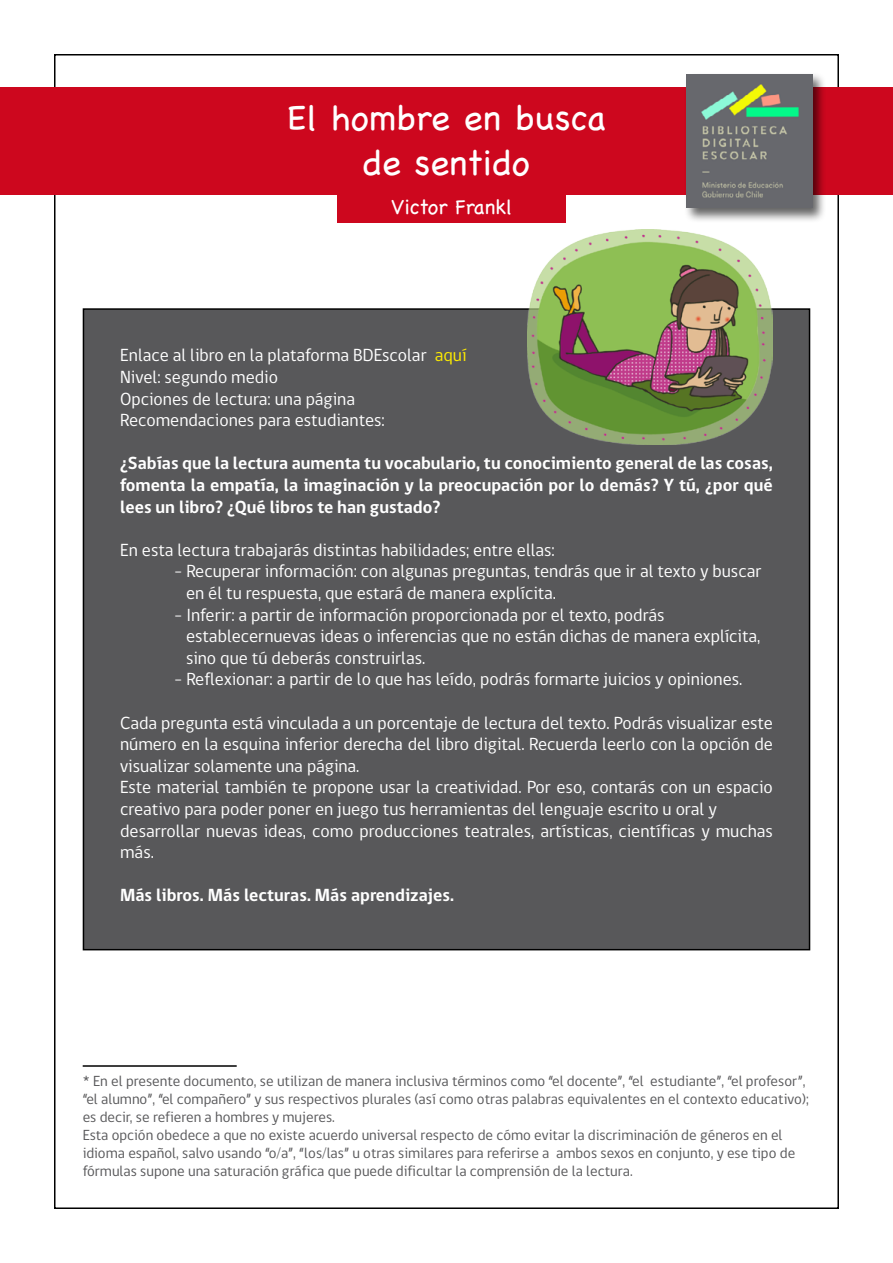
<style>
.page{position:relative;width:893px;height:1263px;background:#fff}
.page>*{position:absolute;margin:0;border:0;box-sizing:border-box;transform-origin:0 0}
.t1{font:36px/45px "Chalkboard";color:#fff;text-align:center}
.t2{font:21px "Chalkboard";letter-spacing:-.025em;color:#fff}
.t3{font:18px/21.6px "gob CL";color:#fff}
.t4{font:700 18px/21.6px "gob CL";color:#fff;text-align:justify}
.t5{font:15px/18px "gob CL";color:#58585a}
.s1{color:#ffed00}
</style>
<div class="page">
<div style="left:83px;top:308px;width:727px;height:642px;background:#58585a;border:2px solid #000"></div>
<div style="left:0;top:88px;width:893px;height:107px;background:#cd071e"></div>
<div style="left:684px;top:72px;width:143px;height:150px;background:#000;opacity:.61"></div>
<img style="left:687px;top:74px;width:125px;height:134px">
<div style="left:337px;top:194px;width:229px;height:29px;background:#cd071e"></div>
<hr style="left:83px;top:1065px;width:154px;height:2px;background:#000">
<img style="left:528px;top:230px;width:245px;height:215px">
<h1 class="t1" style="left:287px;top:95px;width:320px">El hombre en busca de sentido</h1>
<p class="t2" style="left:391px;top:195px;width:123px">Victor Frankl</p>
<p class="t3" style="left:120px;top:345px;width:348px">Enlace al libro en la plataforma BDEscolar <span class="s1">aquí </span>Nivel: segundo medio<br>Opciones de lectura: una página Recomendaciones para estudiantes:</p>
<p class="t4" style="left:120px;top:453px;width:654px">¿Sabías que la lectura aumenta tu vocabulario, tu conocimiento general de las cosas, fomenta la empatía, la imaginación y la preocupación por lo demás? Y tú, ¿por qué lees un libro? ¿Qué libros te han gustado?</p>
<p class="t3" style="left:120px;top:539px;width:436px">En esta lectura trabajarás distintas habilidades; entre ellas:</p>
<p class="t3" style="left:186px;top:561px;width:577px;text-indent:-12px">- Recuperar información: con algunas preguntas, tendrás que ir al texto y buscar en él tu respuesta, que estará de manera explícita.</p>
<p class="t3" style="left:186px;top:604px;width:576px;text-indent:-12px">- Inferir: a partir de información proporcionada por el texto, podrás establecernuevas ideas o inferencias que no están dichas de manera explícita, sino que tú deberás construirlas.</p>
<p class="t3" style="left:174px;top:669px;width:570px">- Reflexionar: a partir de lo que has leído, podrás formarte juicios y opiniones.</p>
<p class="t3" style="left:120px;top:712px;width:654px">Cada pregunta está vinculada a un porcentaje de lectura del texto. Podrás visualizar este número en la esquina inferior derecha del libro digital. Recuerda leerlo con la opción de visualizar solamente una página.<br>Este material también te propone usar la creatividad. Por eso, contarás con un espacio creativo para poder poner en juego tus herramientas del lenguaje escrito u oral y desarrollar nuevas ideas, como producciones teatrales, artísticas, científicas y muchas más.</p>
<p class="t4" style="left:120px;top:885px;width:335px">Más libros. Más lecturas. Más aprendizajes.</p>
<p class="t5" style="left:83px;top:1072px;width:727px">* En el presente documento, se utilizan de manera inclusiva términos como “el docente”, “el estudiante”, “el profesor”, “el alumno”, “el compañero” y sus respectivos plurales (así como otras palabras equivalentes en el contexto educativo); es decir, se refieren a hombres y mujeres.<br>Esta opción obedece a que no existe acuerdo universal respecto de cómo evitar la discriminación de géneros en el idioma español, salvo usando “o/a”, “los/las” u otras similares para referirse a ambos sexos en conjunto, y ese tipo de fórmulas supone una saturación gráfica que puede dificultar la comprensión de la lectura.</p>
</div>
